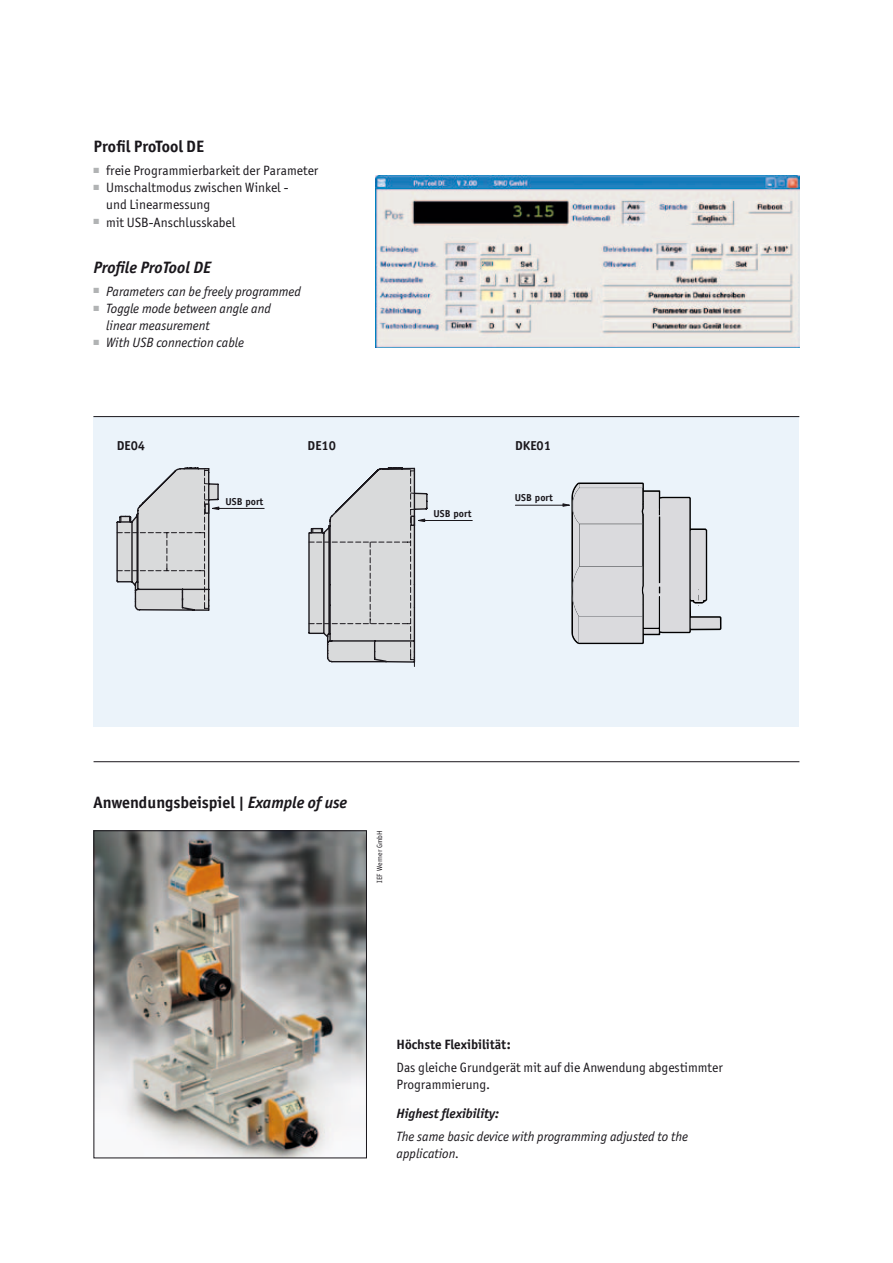
<style>
.page{position:relative;width:893px;height:1263px;background:#fff}
.page>*{position:absolute;margin:0;border:0;box-sizing:border-box;transform-origin:0 0}
.t1{font:700 16.5px "Officina Sans ITC Pro";color:#1a171c}
.t2{font:italic 700 16.5px "Officina Sans ITC Pro";color:#1a171c}
.t3{font:13.5px/17.2px "Officina Sans ITC Pro";color:#1a171c}
.t4{font:italic 13.5px/17.2px "Officina Sans ITC Pro";color:#1a171c}
.t5{font:700 13.5px "Officina Sans ITC Pro";color:#1a171c}
.t6{font:italic 700 13.5px "Officina Sans ITC Pro";color:#1a171c}
.t7{font:700 12.9px "Officina Sans";color:#1a171c}
.t8{font:700 10.05px "Officina Sans";color:#1a171c}
.t9{font:7.5px "Officina Sans ITC Pro";color:#1a171c}
.s1{font-style:italic}
</style>
<div class="page">
<div style="left:93px;top:416px;width:706px;height:311px;background:#ebf3fa"></div>
<hr style="left:93px;top:416px;width:706px;height:1px;background:#1a171c">
<hr style="left:94px;top:761px;width:705px;height:1px;background:#1a171c">
<img style="left:375px;top:175px;width:424px;height:172px">
<img style="left:96px;top:832px;width:269px;height:324px">
<div style="left:94px;top:830px;width:273px;height:328px;border:1px solid #1a171c"></div>
<hr style="left:515px;top:505px;width:54px;height:1px;background:#1a171c">
<svg style="left:116px;top:467px;width:357px;height:199px"></svg>
<svg style="left:563px;top:482px;width:158px;height:162px"></svg>
<p class="t1" style="left:94px;top:136px;width:112px">Profil ProTool DE</p>
<p class="t3" style="left:94px;top:162px;width:226px"><sup>■</sup> freie Programmierbarkeit der Parameter</p>
<p class="t3" style="left:106px;top:179px;width:184px;text-indent:-13px"><sup>■</sup> Umschaltmodus zwischen Winkel - und Linearmessung</p>
<p class="t3" style="left:94px;top:213px;width:144px"><sup>■</sup> mit USB-Anschlusskabel</p>
<p class="t2" style="left:94px;top:257px;width:119px">Profile ProTool DE</p>
<p class="t4" style="left:94px;top:282px;width:209px"><sup>■</sup> Parameters can be freely programmed</p>
<p class="t4" style="left:106px;top:300px;width:166px;text-indent:-13px"><sup>■</sup> Toggle mode between angle and linear measurement</p>
<p class="t4" style="left:94px;top:334px;width:152px"><sup>■</sup> With USB connection cable</p>
<p class="t7" style="left:117px;top:437px;width:30px">DE04</p>
<p class="t7" style="left:308px;top:437px;width:30px">DE10</p>
<p class="t7" style="left:515px;top:437px;width:37px">DKE01</p>
<p class="t8" style="left:225px;top:495px;width:39px">USB port</p>
<p class="t8" style="left:434px;top:507px;width:39px">USB port</p>
<p class="t8" style="left:515px;top:492px;width:39px">USB port</p>
<p class="t1" style="left:94px;top:792px;width:255px">Anwendungsbeispiel | <span class="s1">Example of use</span></p>
<p class="t9" style="left:375px;top:883px;width:54px;rotate:-90deg">IEF Werner GmbH</p>
<p class="t5" style="left:396px;top:1036px;width:116px">Höchste Flexibilität:</p>
<p class="t3" style="left:396px;top:1059px;width:328px">Das gleiche Grundgerät mit auf die Anwendung abgestimmter<br>Programmierung.</p>
<p class="t6" style="left:396px;top:1106px;width:104px">Highest flexibility:</p>
<p class="t4" style="left:396px;top:1128px;width:293px">The same basic device with programming adjusted to the application.</p>
</div>
